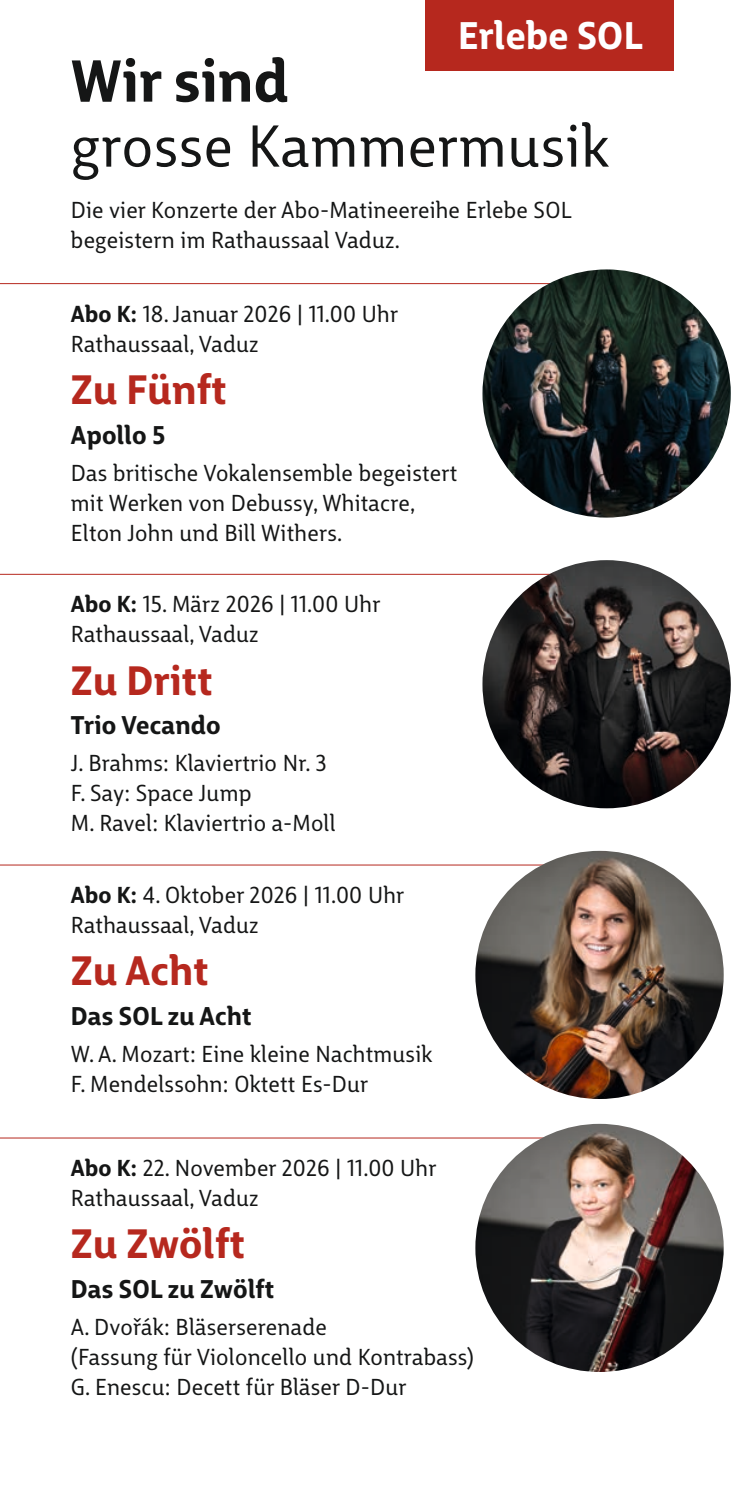
<style>
.page{position:relative;width:745px;height:1489px;background:#fff}
.page>*{position:absolute;margin:0;border:0;box-sizing:border-box;transform-origin:0 0}
.t1{font:57.5px "Big City Grotesque Pro";letter-spacing:.01em;color:#151616}
.t2{font:700 57.5px "Big City Grotesque Pro";letter-spacing:.01em;color:#151616}
.t3{font:700 40px "Big City Grotesque Pro";letter-spacing:.01em;color:#b6281e}
.t4{font:700 37.5px "Big City Grotesque Pro";letter-spacing:.01em;color:#fff}
.t5{font:700 25px "Big City Grotesque Pro";letter-spacing:.01em;color:#151616}
.t6{font:22.5px/30px "Big City Grotesque Pro";letter-spacing:.01em;color:#151616}
.s1{font-weight:700}
</style>
<div class="page">
<hr style="left:0;top:283px;width:617px;height:1px;background:#b6281e">
<hr style="left:0;top:574px;width:617px;height:1px;background:#b6281e">
<hr style="left:0;top:864px;width:617px;height:1px;background:#b6281e">
<img style="left:482px;top:560px;width:248px;height:248px;border-radius:124px">
<img style="left:475px;top:850px;width:248px;height:248px;border-radius:124px">
<hr style="left:0;top:1137px;width:617px;height:1px;background:#b6281e">
<img style="left:475px;top:1123px;width:248px;height:248px;border-radius:124px">
<img style="left:482px;top:269px;width:248px;height:248px;border-radius:124px">
<div style="left:425px;top:0;width:248px;height:71px;background:#b6281e"></div>
<h3 class="t4" style="left:458px;top:5px;width:186px">Erlebe SOL</h3>
<h1 class="t2" style="left:71px;top:33px;width:219px">Wir sind</h1>
<h1 class="t1" style="left:71px;top:100px;width:539px">grosse Kammermusik</h1>
<p class="t6" style="left:71px;top:193px;width:502px">Die vier Konzerte der Abo-Matineereihe Erlebe SOL begeistern im Rathaussaal Vaduz.</p>
<p class="t6" style="left:71px;top:297px;width:328px"><span class="s1">Abo K:</span> 18. Januar 2026 | 11.00 Uhr<br>Rathaussaal, Vaduz</p>
<h2 class="t3" style="left:71px;top:356px;width:157px">Zu Fünft</h2>
<p class="t5" style="left:71px;top:414px;width:96px">Apollo 5</p>
<p class="t6" style="left:71px;top:456px;width:387px">Das britische Vokalensemble begeistert mit Werken von Debussy, Whitacre,<br>Elton John und Bill Withers.</p>
<p class="t6" style="left:71px;top:587px;width:311px"><span class="s1">Abo K:</span> 15. März 2026 | 11.00 Uhr<br>Rathaussaal, Vaduz</p>
<h2 class="t3" style="left:71px;top:647px;width:143px">Zu Dritt</h2>
<p class="t5" style="left:71px;top:704px;width:151px">Trio Vecando</p>
<p class="t6" style="left:71px;top:746px;width:266px">J. Brahms: Klaviertrio Nr. 3<br>F. Say: Space Jump<br>M. Ravel: Klaviertrio a-Moll</p>
<p class="t6" style="left:71px;top:878px;width:334px"><span class="s1">Abo K:</span> 4. Oktober 2026 | 11.00 Uhr<br>Rathaussaal, Vaduz</p>
<h2 class="t3" style="left:71px;top:937px;width:139px">Zu Acht</h2>
<p class="t5" style="left:71px;top:995px;width:182px">Das SOL zu Acht</p>
<p class="t6" style="left:71px;top:1037px;width:363px">W. A. Mozart: Eine kleine Nachtmusik<br>F. Mendelssohn: Oktett Es-Dur</p>
<p class="t6" style="left:71px;top:1151px;width:367px"><span class="s1">Abo K:</span> 22. November 2026 | 11.00 Uhr<br>Rathaussaal, Vaduz</p>
<h2 class="t3" style="left:71px;top:1210px;width:175px">Zu Zwölft</h2>
<p class="t5" style="left:71px;top:1268px;width:205px">Das SOL zu Zwölft</p>
<p class="t6" style="left:71px;top:1310px;width:404px">A. Dvořák: Bläserserenade<br>(Fassung für Violoncello und Kontrabass)<br>G. Enescu: Decett für Bläser D-Dur</p>
</div>
